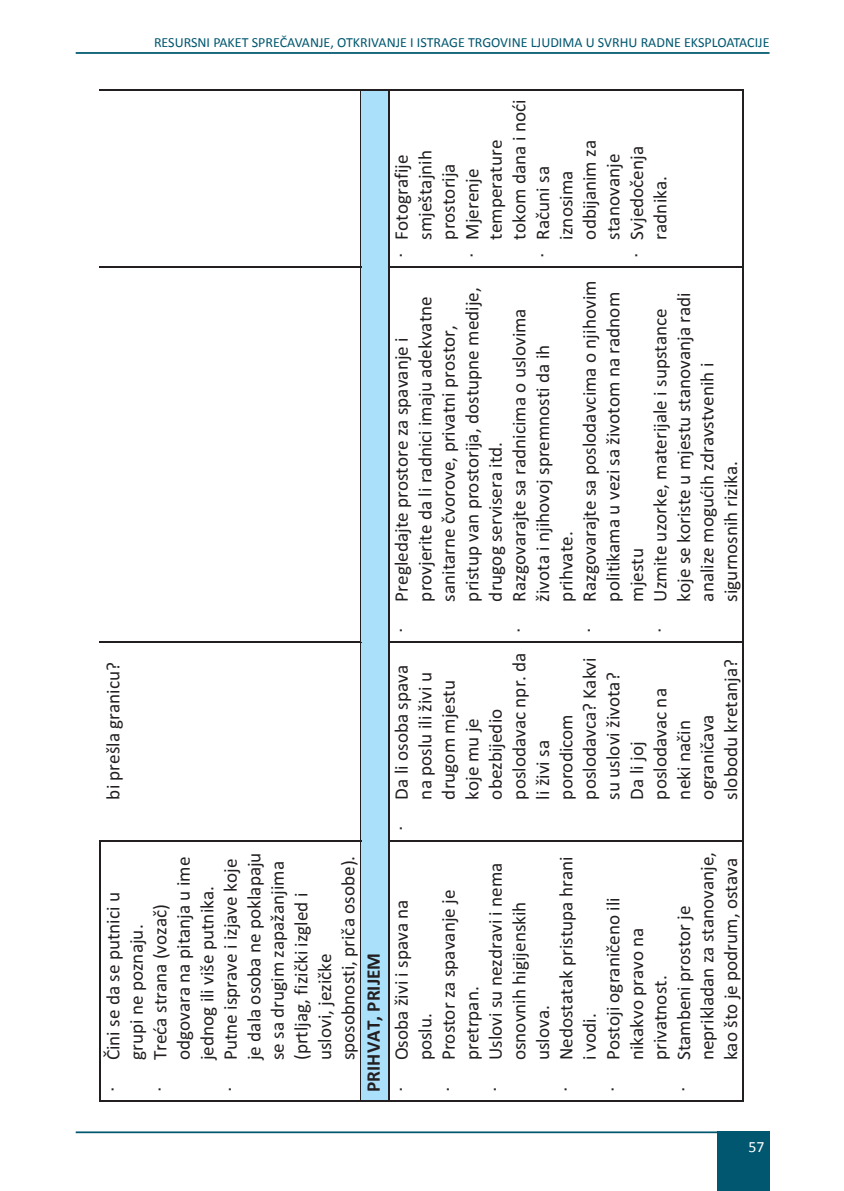
<style>
.page{position:relative;width:844px;height:1191px;background:#fff}
.page>*{position:absolute;margin:0;border:0;box-sizing:border-box;transform-origin:0 0}
.t1{font:19.25px/23.4px "Calibri";color:#231f20}
.t2{font:15.75px "Calibri";color:#fff}
.t3{font:14px "Calibri";color:#00576f}
.s1{font-family:"Arial"}
.s2{font-weight:700}
</style>
<div class="page">
<div style="left:717px;top:1131px;width:52px;height:60px;background:#00576f"></div>
<hr style="left:76px;top:52px;width:693px;height:2px;background:#00576f">
<hr style="left:76px;top:1131px;width:693px;height:2px;background:#00576f">
<hr style="left:99px;top:841px;width:2px;height:261px;background:#231f20">
<hr style="left:101px;top:1100px;width:258px;height:2px;background:#231f20">
<hr style="left:101px;top:839px;width:258px;height:2px;background:#231f20">
<hr style="left:101px;top:641px;width:258px;height:2px;background:#231f20">
<hr style="left:101px;top:266px;width:258px;height:2px;background:#231f20">
<hr style="left:101px;top:89px;width:258px;height:1px;background:#231f20">
<div style="left:361px;top:1091px;width:24px;height:9px;background:#aae0f9"></div>
<div style="left:361px;top:90px;width:24px;height:9px;background:#aae0f9"></div>
<hr style="left:385px;top:90px;width:2px;height:1010px;background:#aae0f9">
<div style="left:361px;top:99px;width:24px;height:992px;background:#aae0f9"></div>
<hr style="left:359px;top:841px;width:2px;height:259px;background:#231f20">
<hr style="left:359px;top:643px;width:2px;height:198px;background:#231f20">
<hr style="left:359px;top:268px;width:2px;height:375px;background:#231f20">
<hr style="left:359px;top:90px;width:2px;height:178px;background:#231f20">
<hr style="left:361px;top:1100px;width:26px;height:2px;background:#231f20">
<hr style="left:387px;top:841px;width:2px;height:259px;background:#231f20">
<hr style="left:387px;top:643px;width:2px;height:196px;background:#231f20">
<hr style="left:387px;top:268px;width:2px;height:373px;background:#231f20">
<hr style="left:387px;top:90px;width:2px;height:176px;background:#231f20">
<svg style="left:359px;top:89px;width:30px;height:1px"></svg>
<hr style="left:389px;top:1100px;width:354px;height:2px;background:#231f20">
<hr style="left:742px;top:841px;width:1px;height:261px;background:#231f20">
<hr style="left:389px;top:839px;width:354px;height:2px;background:#231f20">
<hr style="left:742px;top:643px;width:1px;height:196px;background:#231f20">
<hr style="left:389px;top:641px;width:354px;height:2px;background:#231f20">
<hr style="left:742px;top:268px;width:1px;height:373px;background:#231f20">
<hr style="left:389px;top:266px;width:354px;height:2px;background:#231f20">
<hr style="left:742px;top:90px;width:1px;height:176px;background:#231f20">
<hr style="left:389px;top:89px;width:354px;height:1px;background:#231f20">
<p class="t3" style="left:154px;top:34px;width:617px">RESURSNI PAKET SPREČAVANJE, OTKRIVANJE I ISTRAGE TRGOVINE LJUDIMA U SVRHU RADNE EKSPLOATACIJE</p>
<p class="t1" style="left:389px;top:257px;width:104px;rotate:-90deg"><span class="s1">·</span> Fotografije</p>
<p class="t1" style="left:413px;top:239px;width:91px;rotate:-90deg">smještajnih</p>
<p class="t1" style="left:436px;top:239px;width:78px;rotate:-90deg">prostorija</p>
<p class="t1" style="left:460px;top:257px;width:91px;rotate:-90deg"><span class="s1">·</span> Mjerenje</p>
<p class="t1" style="left:507px;top:239px;width:141px;rotate:-90deg">tokom dana i noći</p>
<p class="t1" style="left:483px;top:239px;width:101px;rotate:-90deg">temperature</p>
<p class="t1" style="left:531px;top:257px;width:93px;rotate:-90deg"><span class="s1">·</span> Računi sa</p>
<p class="t1" style="left:554px;top:239px;width:70px;rotate:-90deg">iznosima</p>
<p class="t1" style="left:577px;top:239px;width:101px;rotate:-90deg">odbijanim za</p>
<p class="t1" style="left:601px;top:239px;width:87px;rotate:-90deg">stanovanje</p>
<p class="t1" style="left:625px;top:257px;width:113px;rotate:-90deg"><span class="s1">·</span> Svjedočenja</p>
<p class="t1" style="left:648px;top:239px;width:65px;rotate:-90deg">radnika.</p>
<p class="t1" style="left:101px;top:799px;width:139px;rotate:-90deg">bi prešla granicu?</p>
<p class="t1" style="left:219px;top:1091px;width:234px;rotate:-90deg"><span class="s1">·</span> Putne isprave i izjave koje</p>
<p class="t1" style="left:242px;top:1060px;width:209px;rotate:-90deg">je dala osoba ne poklapaju</p>
<p class="t1" style="left:266px;top:1060px;width:201px;rotate:-90deg">se sa drugim zapažanjima</p>
<p class="t1" style="left:336px;top:1060px;width:206px;rotate:-90deg">sposobnosti, priča osobe).</p>
<p class="t1" style="left:172px;top:1060px;width:205px;rotate:-90deg">odgovara na pitanja u ime</p>
<p class="t1" style="left:195px;top:1060px;width:175px;rotate:-90deg">jednog ili više putnika.</p>
<p class="t1" style="left:101px;top:1091px;width:201px;rotate:-90deg"><span class="s1">·</span> Čini se da se putnici u</p>
<p class="t1" style="left:289px;top:1060px;width:169px;rotate:-90deg">(prtljag, fizički izgled i</p>
<p class="t1" style="left:148px;top:1091px;width:189px;rotate:-90deg"><span class="s1">·</span> Treća strana (vozač)</p>
<p class="t1" style="left:125px;top:1060px;width:137px;rotate:-90deg">grupi ne poznaju.</p>
<p class="t1" style="left:313px;top:1060px;width:109px;rotate:-90deg">uslovi, jezičke</p>
<p class="t1" style="left:577px;top:633px;width:354px;rotate:-90deg"><span class="s1">·</span> Razgovarajte sa poslodavcima o njihovim</p>
<p class="t1" style="left:601px;top:601px;width:311px;rotate:-90deg">politikama u vezi sa životom na radnom</p>
<p class="t1" style="left:460px;top:601px;width:316px;rotate:-90deg">pristup van prostorija, dostupne medije,</p>
<p class="t1" style="left:671px;top:601px;width:311px;rotate:-90deg">koje se koriste u mjestu stanovanja radi</p>
<p class="t1" style="left:413px;top:601px;width:307px;rotate:-90deg">provjerite da li radnici imaju adekvatne</p>
<p class="t1" style="left:648px;top:633px;width:326px;rotate:-90deg"><span class="s1">·</span> Uzmite uzorke, materijale i supstance</p>
<p class="t1" style="left:507px;top:633px;width:326px;rotate:-90deg"><span class="s1">·</span> Razgovarajte sa radnicima o uslovima</p>
<p class="t1" style="left:436px;top:601px;width:278px;rotate:-90deg">sanitarne čvorove, privatni prostor,</p>
<p class="t1" style="left:389px;top:633px;width:297px;rotate:-90deg"><span class="s1">·</span> Pregledajte prostore za spavanje i</p>
<p class="t1" style="left:531px;top:601px;width:258px;rotate:-90deg">života i njihovoj spremnosti da ih</p>
<p class="t1" style="left:695px;top:601px;width:240px;rotate:-90deg">analize mogućih zdravstvenih i</p>
<p class="t1" style="left:483px;top:601px;width:161px;rotate:-90deg">drugog servisera itd.</p>
<p class="t1" style="left:718px;top:601px;width:142px;rotate:-90deg">sigurnosnih rizika.</p>
<p class="t1" style="left:554px;top:601px;width:72px;rotate:-90deg">prihvate.</p>
<p class="t1" style="left:624px;top:601px;width:55px;rotate:-90deg">mjestu</p>
<p class="t1" style="left:389px;top:799px;width:149px;text-indent:-31px;rotate:-90deg"><span class="s1">·</span> Da li osoba spava na poslu ili živi u drugom mjestu koje mu je obezbijedio poslodavac npr. da li živi sa porodicom poslodavca? Kakvi su uslovi života?<br>Da li joj poslodavac na neki način ograničava slobodu kretanja?</p>
<p class="t1" style="left:436px;top:1091px;width:204px;rotate:-90deg"><span class="s1">·</span> Prostor za spavanje je</p>
<p class="t1" style="left:359px;top:1091px;width:194px;line-height:28px;rotate:-90deg"><span class="s2">PRIHVAT, PRIJEM<br></span><span class="s1">·</span> Osoba živi i spava na</p>
<p class="t1" style="left:413px;top:1060px;width:49px;rotate:-90deg">poslu.</p>
<p class="t1" style="left:483px;top:1091px;width:231px;rotate:-90deg"><span class="s1">·</span> Uslovi su nezdravi i nema</p>
<p class="t1" style="left:460px;top:1060px;width:75px;rotate:-90deg">pretrpan.</p>
<p class="t1" style="left:507px;top:1060px;width:160px;rotate:-90deg">osnovnih higijenskih</p>
<p class="t1" style="left:531px;top:1060px;width:56px;rotate:-90deg">uslova.</p>
<p class="t1" style="left:554px;top:1091px;width:237px;rotate:-90deg"><span class="s1">·</span> Nedostatak pristupa hrani</p>
<p class="t1" style="left:577px;top:1060px;width:48px;rotate:-90deg">i vodi.</p>
<p class="t1" style="left:695px;top:1060px;width:210px;rotate:-90deg">neprikladan za stanovanje,</p>
<p class="t1" style="left:718px;top:1060px;width:204px;rotate:-90deg">kao što je podrum, ostava</p>
<p class="t1" style="left:601px;top:1091px;width:196px;rotate:-90deg"><span class="s1">·</span> Postoji ograničeno ili</p>
<p class="t1" style="left:671px;top:1091px;width:188px;rotate:-90deg"><span class="s1">·</span> Stambeni prostor je</p>
<p class="t1" style="left:624px;top:1060px;width:134px;rotate:-90deg">nikakvo pravo na</p>
<p class="t1" style="left:648px;top:1060px;width:86px;rotate:-90deg">privatnost.</p>
<p class="t2" style="left:748px;top:1136px;width:17px">57</p>
</div>
